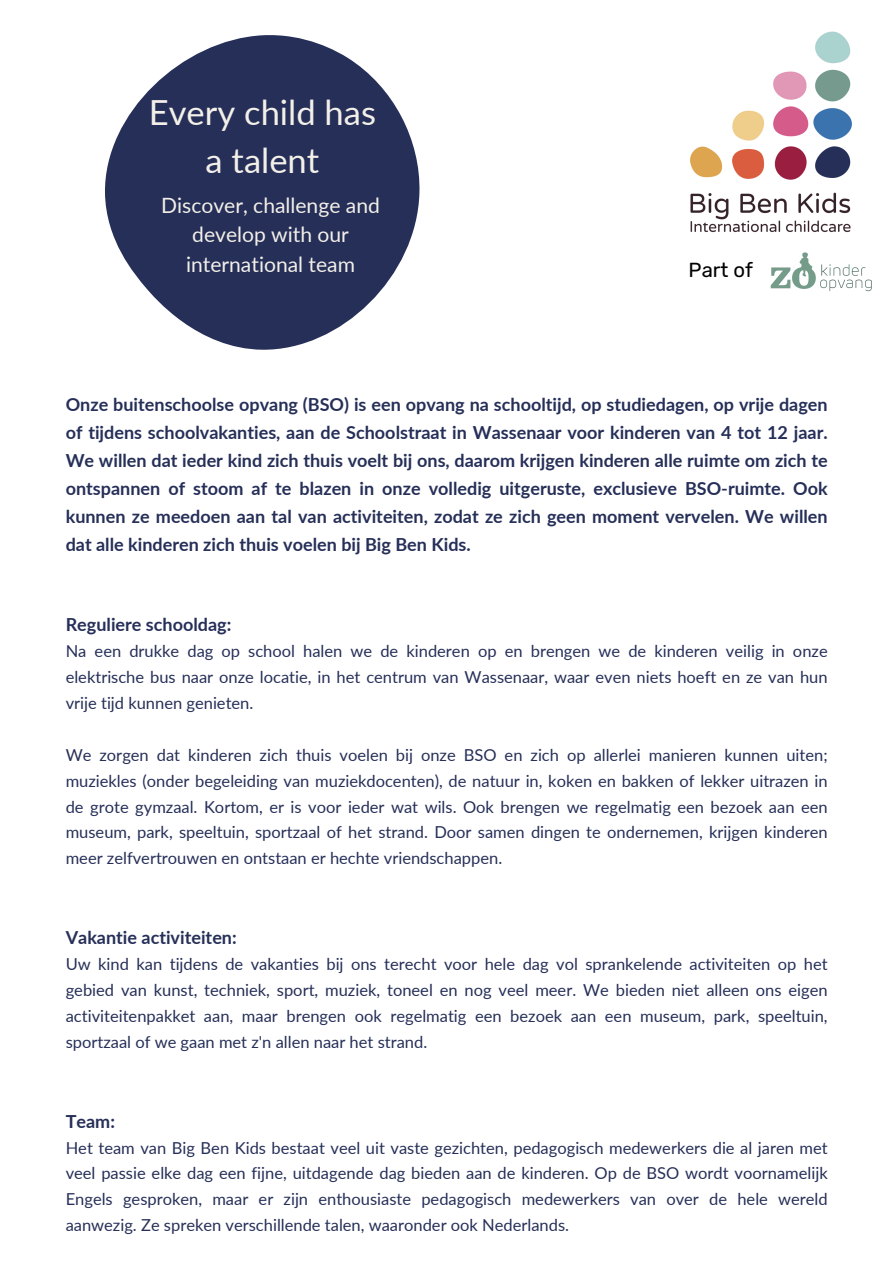
<style>
.page{position:relative;width:893px;height:1264px;background:#fff}
.page>*{position:absolute;margin:0;border:0;box-sizing:border-box;transform-origin:0 0}
.t1{font:34.5px/48.3px "Lato";color:#f3f0e9;text-align:center}
.t2{font:21px/29.2px "Lato";color:#f3f0e9;text-align:center}
.t3{font:20.25px "Rubik";color:#000}
.t4{font:700 18px/28.2px "Lato";color:#262f58;text-align:justify}
.t5{font:16.5px/25.8px "Lato";color:#262f58;text-align:justify}
</style>
<div class="page">
<svg style="left:105px;top:35px;width:315px;height:315px;fill:#262f58"></svg>
<img style="left:770px;top:263px;width:102px;height:29px">
<img style="left:690px;top:31px;width:162px;height:232px">
<p class="t1" style="left:149px;top:87px;width:229px">Every child has a talent</p>
<h1 class="t2" style="left:161px;top:190px;width:220px">Discover, challenge and develop with our international team</h1>
<p class="t3" style="left:688px;top:258px;width:66px">Part of</p>
<h2 class="t4" style="left:66px;top:389px;width:763px">Onze buitenschoolse opvang (BSO) is een opvang na schooltijd, op studiedagen, op vrije dagen of tijdens schoolvakanties, aan de Schoolstraat in Wassenaar voor kinderen van 4 tot 12 jaar.<br>We willen dat ieder kind zich thuis voelt bij ons, daarom krijgen kinderen alle ruimte om zich te ontspannen of stoom af te blazen in onze volledig uitgeruste, exclusieve BSO-ruimte. Ook kunnen ze meedoen aan tal van activiteiten, zodat ze zich geen moment vervelen. We willen dat alle kinderen zich thuis voelen bij Big Ben Kids.</h2>
<p class="t4" style="left:66px;top:610px;width:167px">Reguliere schooldag:</p>
<p class="t5" style="left:66px;top:638px;width:763px">Na een drukke dag op school halen we de kinderen op en brengen we de kinderen veilig in onze elektrische bus naar onze locatie, in het centrum van Wassenaar, waar even niets hoeft en ze van hun vrije tijd kunnen genieten.</p>
<h2 class="t5" style="left:66px;top:741px;width:763px">We zorgen dat kinderen zich thuis voelen bij onze BSO en zich op allerlei manieren kunnen uiten; muziekles (onder begeleiding van muziekdocenten), de natuur in, koken en bakken of lekker uitrazen in de grote gymzaal. Kortom, er is voor ieder wat wils. Ook brengen we regelmatig een bezoek aan een museum, park, speeltuin, sportzaal of het strand. Door samen dingen te ondernemen, krijgen kinderen meer zelfvertrouwen en ontstaan er hechte vriendschappen.</h2>
<h3 class="t4" style="left:66px;top:923px;width:172px">Vakantie activiteiten:</h3>
<p class="t5" style="left:66px;top:950px;width:763px">Uw kind kan tijdens de vakanties bij ons terecht voor hele dag vol sprankelende activiteiten op het gebied van kunst, techniek, sport, muziek, toneel en nog veel meer. We bieden niet alleen ons eigen activiteitenpakket aan, maar brengen ook regelmatig een bezoek aan een museum, park, speeltuin, sportzaal of we gaan met z'n allen naar het strand.</p>
<p class="t4" style="left:66px;top:1106px;width:51px">Team:</p>
<p class="t5" style="left:66px;top:1134px;width:763px">Het team van Big Ben Kids bestaat veel uit vaste gezichten, pedagogisch medewerkers die al jaren met veel passie elke dag een fijne, uitdagende dag bieden aan de kinderen. Op de BSO wordt voornamelijk Engels gesproken, maar er zijn enthousiaste pedagogisch medewerkers van over de hele wereld aanwezig. Ze spreken verschillende talen, waaronder ook Nederlands.</p>
</div>
